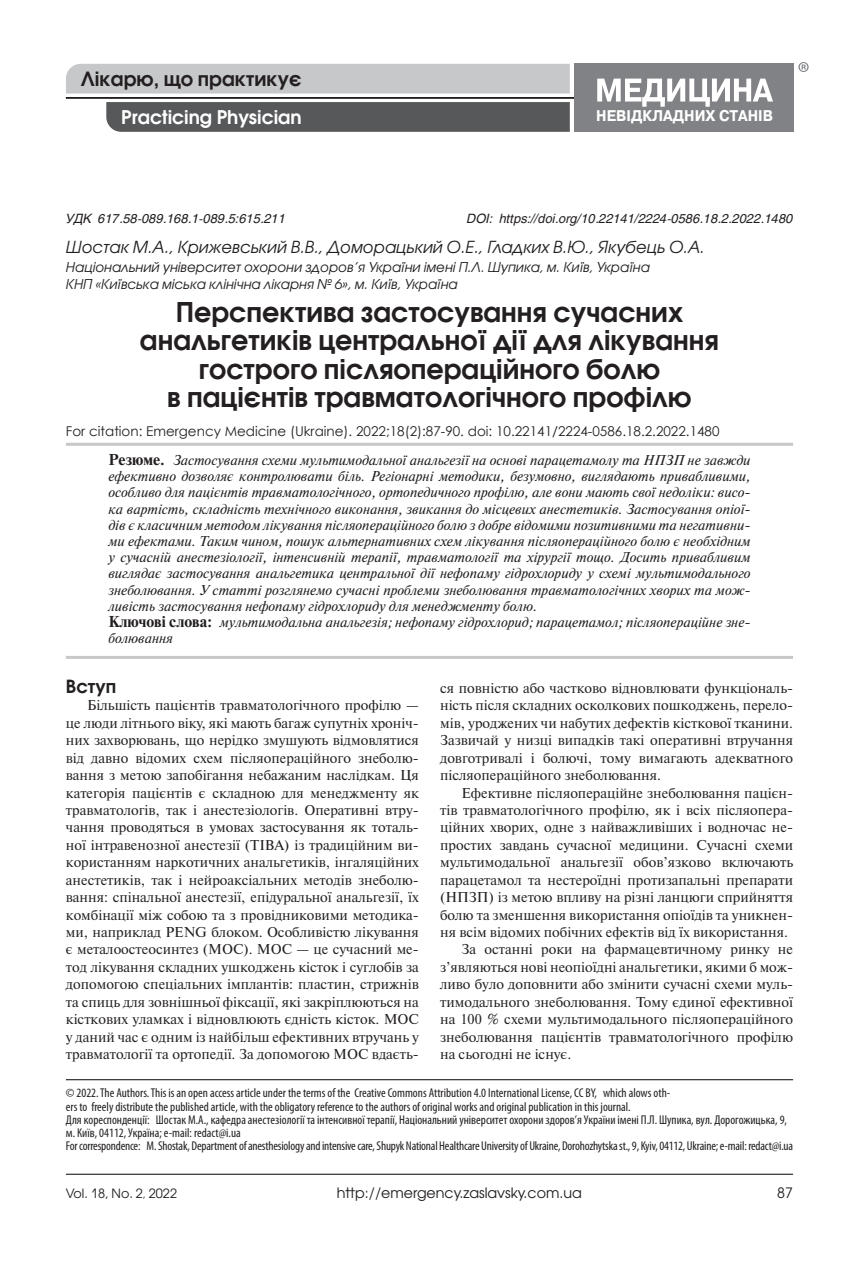
<style>
.page{position:relative;width:859px;height:1263px;background:#fff}
.page>*{position:absolute;margin:0;border:0;box-sizing:border-box;transform-origin:0 0}
.Заглавие{font:700 27px/28.5px "Avant Garde Gothic C";color:#231f20;text-align:center}
.t1{font:700 19.5px "Avant Garde Gothic C";color:#231f20}
.t2{font:700 18.75px "Avant Garde Gothic C";color:#fff}
.Загл__I_ур{font:700 18px "Avant Garde Gothic C";color:#231f20}
.Автор{font:italic 16.5px "Avant Garde Gothic C";color:#231f20}
.t3{font:700 15.45px "Pragmatica";color:#fff;scale:.92 1}
.Текст{font:14.25px/17.4px "Newton C";color:#231f20;text-align:justify}
.Резюме_верх{font:italic 14.25px/16.2px "Newton C";color:#231f20;text-align:justify}
.Резюме_низ{font:italic 14.25px/16.2px "Newton C";color:#231f20}
.t4{font:14.25px "Avant Garde Gothic C";color:#231f20}
.Автор_II{font:italic 13.5px "Avant Garde Gothic C";color:#231f20}
.Заглавие-2{font:13.5px "Century Gothic";color:#231f20}
.Копирайт{font:condensed 12.75px/13.2px "Myriad Pro";color:#231f20}
.Для_кореспонденции{font:condensed 12.75px "Myriad Pro";letter-spacing:-.015em;color:#231f20}
.УДК_DOI{font:italic 12.75px "Helios";color:#231f20}
.t5{font:12.75px "Avant Garde Gothic C";color:#231f20}
.s1{font-weight:700;font-style:normal;font-size:15.75px}
.s2{font-size:10.5px}
</style>
<div class="page">
<hr style="left:66px;top:1174px;width:727px;height:1px;background:#231f20">
<div style="left:66px;top:64px;width:504px;height:30px;background:#c7c8ca"></div>
<hr style="left:66px;top:97px;width:510px;height:1px;background:#231f20">
<svg style="left:106px;top:102px;width:464px;height:30px;background:#595a5b"></svg>
<div style="left:574px;top:64px;width:219px;height:68px;background:#808285"></div>
<svg style="left:597px;top:79px;width:176px;height:28px"></svg>
<svg style="left:798px;top:62px;width:11px;height:10px"></svg>
<hr style="left:66px;top:443px;width:727px;height:3px;background:#c7c8ca">
<hr style="left:66px;top:656px;width:727px;height:3px;background:#c7c8ca">
<hr style="left:66px;top:1079px;width:727px;height:1px;background:#231f20">
<h2 class="t1" style="left:81px;top:67px;width:222px">Лікарю, що практикує</h2>
<h3 class="t2" style="left:121px;top:105px;width:182px">Practicing Physician</h3>
<p class="t3" style="left:596px;top:105px;width:194px">НЕВІДКЛАДНИХ СТАНІВ</p>
<p class="УДК_DOI" style="left:66px;top:210px;width:221px">УДК 617.58-089.168.1-089.5:615.211</p>
<p class="УДК_DOI" style="left:467px;top:210px;width:328px">DOI: https://doi.org/10.22141/2224-0586.18.2.2022.1480</p>
<p class="Автор" style="left:66px;top:237px;width:640px">Шостак М.А., Крижевський В.В., Доморацький О.Е., Гладких В.Ю., Якубець О.А.</p>
<p class="Автор_II" style="left:66px;top:259px;width:585px">Національний університет охорони здоров’я України імені П.Л. Шупика, м. Київ, Україна</p>
<p class="Автор_II" style="left:66px;top:276px;width:393px">КНП «Київська міська клінічна лікарня № 6», м. Київ, Україна</p>
<p class="Заглавие" style="left:140px;top:297px;width:581px">Перспектива застосування сучасних анальгетиків центральної дії для лікування гострого післяопераційного болю<br>в пацієнтів травматологічного профілю</p>
<p class="Заглавие-2" style="left:66px;top:422px;width:655px">For citation: Emergency Medicine (Ukraine). 2022;18(2):87-90. doi: 10.22141/2224-0586.18.2.2022.1480</p>
<p class="Резюме_верх" style="left:108px;top:452px;width:644px"><span class="s1">Резюме.</span> Застосування схеми мультимодальної анальгезії на основі парацетамолу та НПЗП не завжди ефективно дозволяє контролювати біль. Регіонарні методики, безумовно, виглядають привабливими, особливо для пацієнтів травматологічного, ортопедичного профілю, але вони мають свої недоліки: висо&shy;ка вартість, складність технічного виконання, звикання до місцевих анестетиків. Застосування опіої&shy;дів є класичним методом лікування післяопераційного болю з добре відомими позитивними та негативни&shy;ми ефектами. Таким чином, пошук альтернативних схем лікування післяопераційного болю є необхідним у сучасній анестезіології, інтенсивній терапії, травматології та хірургії тощо. Досить привабливим виглядає застосування анальгетика центральної дії нефопаму гідрохлориду у схемі мультимодального знеболювання. У статті розглянемо сучасні проблеми знеболювання травматологічних хворих та мож&shy;ливість застосування нефопаму гідрохлориду для менеджменту болю.</p>
<p class="Резюме_низ" style="left:108px;top:614px;width:644px"><span class="s1">Ключові слова:</span> мультимодальна анальгезія; нефопаму гідрохлорид; парацетамол; післяопераційне зне&shy;болювання</p>
<p class="Загл__I_ур" style="left:66px;top:675px;width:52px">Вступ</p>
<p class="Текст" style="left:66px;top:697px;width:354px;text-indent:21px">Більшість пацієнтів травматологічного профілю — це люди літнього віку, які мають багаж супутніх хроніч&shy;них захворювань, що нерідко змушують відмовлятися від давно відомих схем післяопераційного знеболю&shy;вання з метою запобігання небажаним наслідкам. Ця категорія пацієнтів є складною для менеджменту як травматологів, так і анестезіологів. Оперативні втру&shy;чання проводяться в умовах застосування як тоталь&shy;ної інтравенозної анестезії (ТІВА) із традиційним ви&shy;користанням наркотичних анальгетиків, інгаляційних анестетиків, так і нейроаксіальних методів знеболю&shy;вання: спінальної анестезії, епідуральної анальгезії, їх комбінації між собою та з провідниковими методика&shy;ми, наприклад PENG блоком. Особливістю лікування є металоостеосинтез (МОС). МОС — це сучасний ме&shy;тод лікування складних ушкоджень кісток і суглобів за допомогою спеціальних імплантів: пластин, стрижнів та спиць для зовнішньої фіксації, які закріплюються на кісткових уламках і відновлюють єдність кісток. МОС у даний час є одним із найбільш ефективних втручань у травматології та ортопедії. За допомогою МОС вдаєть-</p>
<p class="Текст" style="left:440px;top:679px;width:354px">ся повністю або частково відновлювати функціональ&shy;ність після складних осколкових пошкоджень, перело&shy;мів, уроджених чи набутих дефектів кісткової тканини.<br>Зазвичай у низці випадків такі оперативні втручання довготривалі і болючі, тому вимагають адекватного післяопераційного знеболювання.</p>
<p class="Текст" style="left:440px;top:784px;width:354px;text-indent:21px">Ефективне післяопераційне знеболювання пацієн&shy;тів травматологічного профілю, як і всіх післяопера&shy;ційних хворих, одне з найважливіших і водночас не&shy;простих завдань сучасної медицини. Сучасні схеми мультимодальної анальгезії обов’язково включають парацетамол та нестероїдні протизапальні препарати (НПЗП) із метою впливу на різні ланцюги сприйняття болю та зменшення використання опіоїдів та уникнен&shy;ня всім відомих побічних ефектів від їх використання.</p>
<p class="Текст" style="left:440px;top:941px;width:354px;text-indent:21px">За останні роки на фармацевтичному ринку не з’являються нові неопіоїдні анальгетики, якими б мож&shy;ливо було доповнити або змінити сучасні схеми муль&shy;тимодального знеболювання. Тому єдиної ефективної на 100 % схеми мультимодального післяопераційного знеболювання пацієнтів травматологічного профілю на сьогодні не існує.</p>
<p class="Копирайт" style="left:66px;top:1086px;width:723px">© 2022. The Authors. This is an open access article under the terms of the Creative Commons Attribution 4.0 International License, CC BY, which alows oth-<br>ers to freely distribute the published article, with the obligatory reference to the authors of original works and original publication in this journal.<br>Для кореспонденції: Шостак М.А., кафедра анестезіології та інтенсивної терапії, Національний університет охорони здоров’я України імені П.Л. Шупика, вул. Дорогожицька, 9, м. Київ, 04112, Україна; e-mail: redact@i.ua</p>
<p class="Для_кореспонденции" style="left:66px;top:1138px;width:729px">For correspondence: M. Shostak, Department of anesthesiology and intensive care, Shupyk National Healthcare University of Ukraine, Dorohozhytska st., 9, Kyiv, 04112, Ukraine; e-mail: redact@i.ua</p>
<p class="t5" style="left:66px;top:1185px;width:113px">Vol. 18, No. 2<span class="s2">,</span> 2022</p>
<p class="t4" style="left:337px;top:1184px;width:246px">http://emergency.zaslavsky.com.ua</p>
<p class="t4" style="left:777px;top:1184px;width:17px">87</p>
</div>
